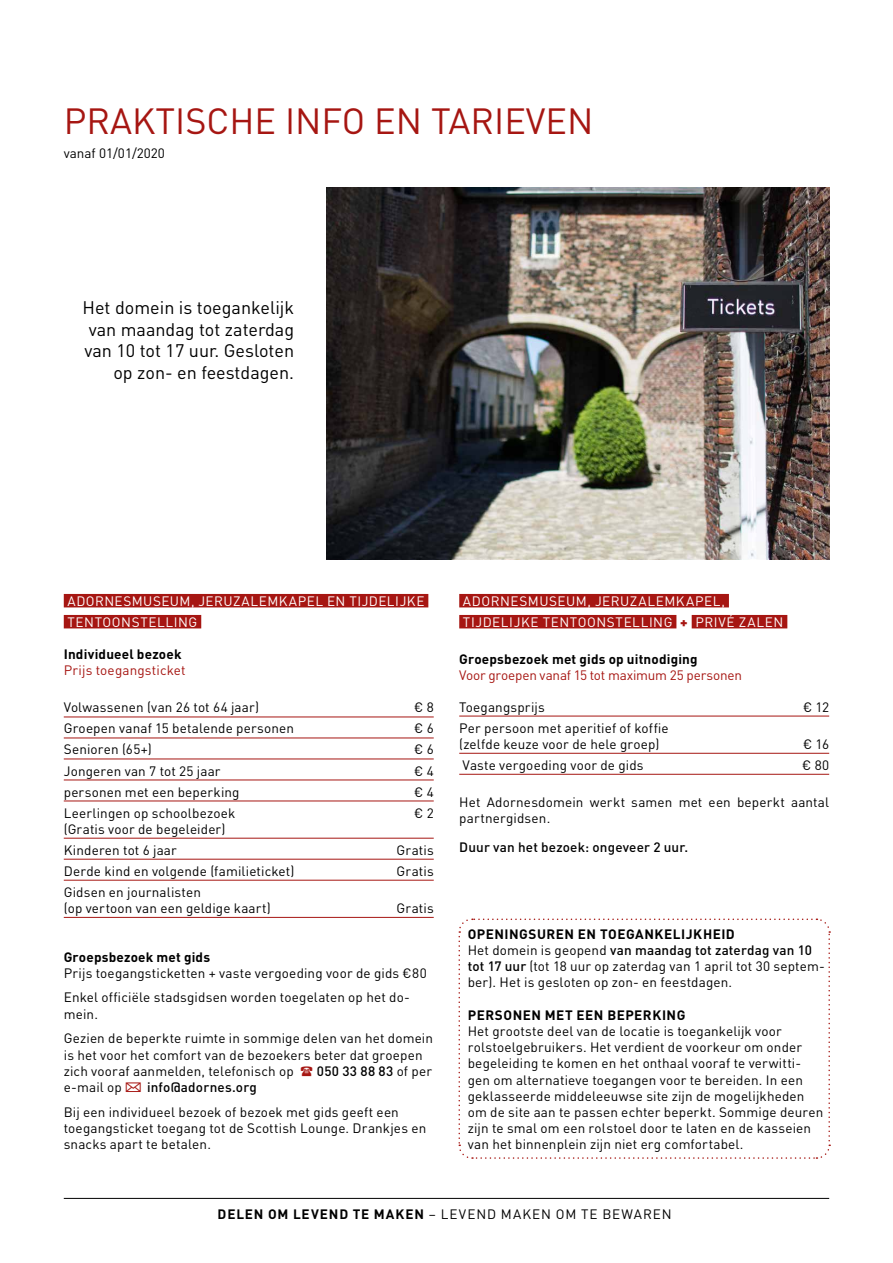
<style>
.page{position:relative;width:893px;height:1263px;background:#fff}
.page>*{position:absolute;margin:0;border:0;box-sizing:border-box;transform-origin:0 0}
.t1{font:36px "DIN";color:#a61612}
.t2{font:18px/21.6px "DIN";color:#000;text-align:right}
.t3{font:13.5px/16.2px "DIN";letter-spacing:.01em;color:#000}
.t4{font:13.5px/21px "DIN";letter-spacing:.04em;color:#fff}
.t5{font:700 13.5px "DIN";letter-spacing:.015em;color:#000}
.t6{font:13.5px "DIN";letter-spacing:.075em;color:#000}
.t7{font:13.5px "DIN";letter-spacing:-.01em;color:#a61612}
.t8{font:500 13.5px "DIN";letter-spacing:.01em;color:#000}
.t9{font:700 13.5px "DIN";letter-spacing:.035em;color:#000}
.t10{font:13.5px "DIN";letter-spacing:.01em;color:#a61612}
.s1{font-family:"Click Bits Icons 2";font-size:15px;color:#a61612}
.s2{font-weight:500}
.s3{font-family:"Click Bits Icons 1";color:#a61612}
.s4{font-weight:900;color:#a61612}
.s5{font-weight:700}
</style>
<div class="page">
<div style="left:64px;top:594px;width:364px;height:13px;background:#a61612"></div>
<div style="left:64px;top:615px;width:137px;height:13px;background:#a61612"></div>
<hr style="left:64px;top:717px;width:370px;height:1px;background:#a61612">
<hr style="left:64px;top:738px;width:370px;height:1px;background:#a61612">
<hr style="left:64px;top:759px;width:370px;height:1px;background:#a61612">
<hr style="left:64px;top:780px;width:370px;height:1px;background:#a61612">
<hr style="left:64px;top:801px;width:370px;height:1px;background:#a61612">
<hr style="left:64px;top:838px;width:370px;height:1px;background:#a61612">
<hr style="left:64px;top:859px;width:370px;height:1px;background:#a61612">
<hr style="left:64px;top:880px;width:370px;height:1px;background:#a61612">
<hr style="left:64px;top:917px;width:370px;height:1px;background:#a61612">
<img style="left:326px;top:187px;width:503px;height:373px">
<div style="left:459px;top:594px;width:270px;height:13px;background:#a61612"></div>
<div style="left:459px;top:615px;width:217px;height:13px;background:#a61612"></div>
<div style="left:692px;top:615px;width:95px;height:13px;background:#a61612"></div>
<hr style="left:459px;top:716px;width:370px;height:1px;background:#a61612">
<hr style="left:459px;top:753px;width:370px;height:1px;background:#a61612">
<hr style="left:459px;top:774px;width:370px;height:1px;background:#a61612">
<hr style="left:64px;top:1198px;width:765px;height:1px;background:#000">
<svg style="left:458px;top:918px;width:373px;height:241px"></svg>
<h1 class="t1" style="left:64px;top:100px;width:531px">PRAKTISCHE INFO EN TARIEVEN</h1>
<p class="t3" style="left:64px;top:145px;width:103px">vanaf 01/01/2020</p>
<h2 class="t2" style="left:83px;top:297px;width:213px">Het domein is toegankelijk van maandag tot zaterdag van 10 tot 17 uur. Gesloten op zon- en feestdagen.</h2>
<p class="t4" style="left:67px;top:590px;width:359px">ADORNESMUSEUM, JERUZALEMKAPEL EN TIJDELIJKE<br>TENTOONSTELLING</p>
<p class="t5" style="left:64px;top:645px;width:119px">Individueel bezoek</p>
<p class="t10" style="left:64px;top:663px;width:123px">Prijs toegangsticket</p>
<p class="t3" style="left:64px;top:700px;width:197px">Volwassenen (van 26 tot 64 jaar)</p>
<p class="t3" style="left:414px;top:700px;width:21px">€ 8</p>
<p class="t3" style="left:64px;top:721px;width:232px">Groepen vanaf 15 betalende personen</p>
<p class="t3" style="left:414px;top:721px;width:21px">€ 6</p>
<p class="t3" style="left:64px;top:742px;width:90px">Senioren (65+)</p>
<p class="t3" style="left:414px;top:742px;width:21px">€ 6</p>
<p class="t3" style="left:64px;top:763px;width:158px">Jongeren van 7 tot 25 jaar</p>
<p class="t3" style="left:414px;top:763px;width:21px">€ 4</p>
<p class="t3" style="left:64px;top:784px;width:177px">personen met een beperking</p>
<p class="t3" style="left:414px;top:784px;width:21px">€ 4</p>
<p class="t3" style="left:64px;top:805px;width:173px">Leerlingen op schoolbezoek</p>
<p class="t3" style="left:414px;top:805px;width:21px">€ 2</p>
<p class="t3" style="left:64px;top:818px;width:163px;line-height:21px">(Gratis voor de begeleider)<br>Kinderen tot 6 jaar</p>
<p class="t3" style="left:397px;top:842px;width:39px">Gratis</p>
<p class="t3" style="left:64px;top:863px;width:232px">Derde kind en volgende (familieticket)</p>
<p class="t3" style="left:397px;top:863px;width:39px">Gratis</p>
<p class="t3" style="left:64px;top:884px;width:209px">Gidsen en journalisten<br>(op vertoon van een geldige kaart)</p>
<p class="t3" style="left:397px;top:900px;width:39px">Gratis</p>
<p class="t5" style="left:64px;top:948px;width:148px">Groepsbezoek met gids</p>
<p class="t3" style="left:64px;top:961px;width:364px;line-height:24.8px">Prijs toegangsticketten + vaste vergoeding voor de gids €80<br>Enkel officiële stadsgidsen worden toegelaten op het do-</p>
<p class="t3" style="left:64px;top:1002px;width:371px;line-height:24.8px">mein.<br>Gezien de beperkte ruimte in sommige delen van het domein</p>
<p class="t3" style="left:64px;top:1047px;width:370px">is het voor het comfort van de bezoekers beter dat groepen zich vooraf aanmelden, telefonisch op <span class="s1">&amp;</span> <span class="s2">050 33 88 83</span> of per e-mail op <span class="s3">q</span> <span class="s2">info@adornes.org</span></p>
<p class="t3" style="left:64px;top:1104px;width:364px">Bij een individueel bezoek of bezoek met gids geeft een toegangsticket toegang tot de Scottish Lounge. Drankjes en snacks apart te betalen.</p>
<p class="t4" style="left:463px;top:590px;width:322px">ADORNESMUSEUM, JERUZALEMKAPEL,<br>TIJDELIJKE TENTOONSTELLING <span class="s4">+</span> PRIVÉ ZALEN</p>
<p class="t5" style="left:459px;top:650px;width:240px">Groepsbezoek met gids op uitnodiging</p>
<p class="t7" style="left:459px;top:667px;width:284px">Voor groepen vanaf 15 tot maximum 25 personen</p>
<p class="t3" style="left:459px;top:699px;width:87px">Toegangsprijs</p>
<p class="t3" style="left:803px;top:699px;width:28px">€ 12</p>
<p class="t3" style="left:459px;top:720px;width:211px">Per persoon met aperitief of koffie (zelfde keuze voor de hele groep)</p>
<p class="t3" style="left:803px;top:736px;width:28px">€ 16</p>
<p class="t3" style="left:463px;top:757px;width:183px">Vaste vergoeding voor de gids</p>
<p class="t3" style="left:802px;top:757px;width:29px">€ 80</p>
<p class="t3" style="left:459px;top:794px;width:371px">Het Adornesdomein werkt samen met een beperkt aantal partnergidsen.</p>
<p class="t8" style="left:459px;top:838px;width:230px">Duur van het bezoek: ongeveer 2 uur.</p>
<p class="t3" style="left:468px;top:926px;width:359px"><span class="s5">OPENINGSUREN EN TOEGANKELIJKHEID<br></span>Het domein is geopend <span class="s2">van maandag tot zaterdag van 10 tot 17 uur</span> (tot 18 uur op zaterdag van 1 april tot 30 septem&shy;ber). Het is gesloten op zon- en feestdagen.</p>
<p class="t9" style="left:468px;top:1006px;width:219px">PERSONEN MET EEN BEPERKING</p>
<p class="t3" style="left:468px;top:1023px;width:357px">Het grootste deel van de locatie is toegankelijk voor rolstoelgebruikers. Het verdient de voorkeur om onder begeleiding te komen en het onthaal vooraf te verwitti&shy;gen om alternatieve toegangen voor te bereiden. In een geklasseerde middeleeuwse site zijn de mogelijkheden om de site aan te passen echter beperkt. Sommige deuren zijn te smal om een rolstoel door te laten en de kasseien van het binnenplein zijn niet erg comfortabel.</p>
<p class="t6" style="left:218px;top:1207px;width:455px"><span class="s5">DELEN OM LEVEND TE MAKEN</span> – LEVEND MAKEN OM TE BEWAREN</p>
</div>
